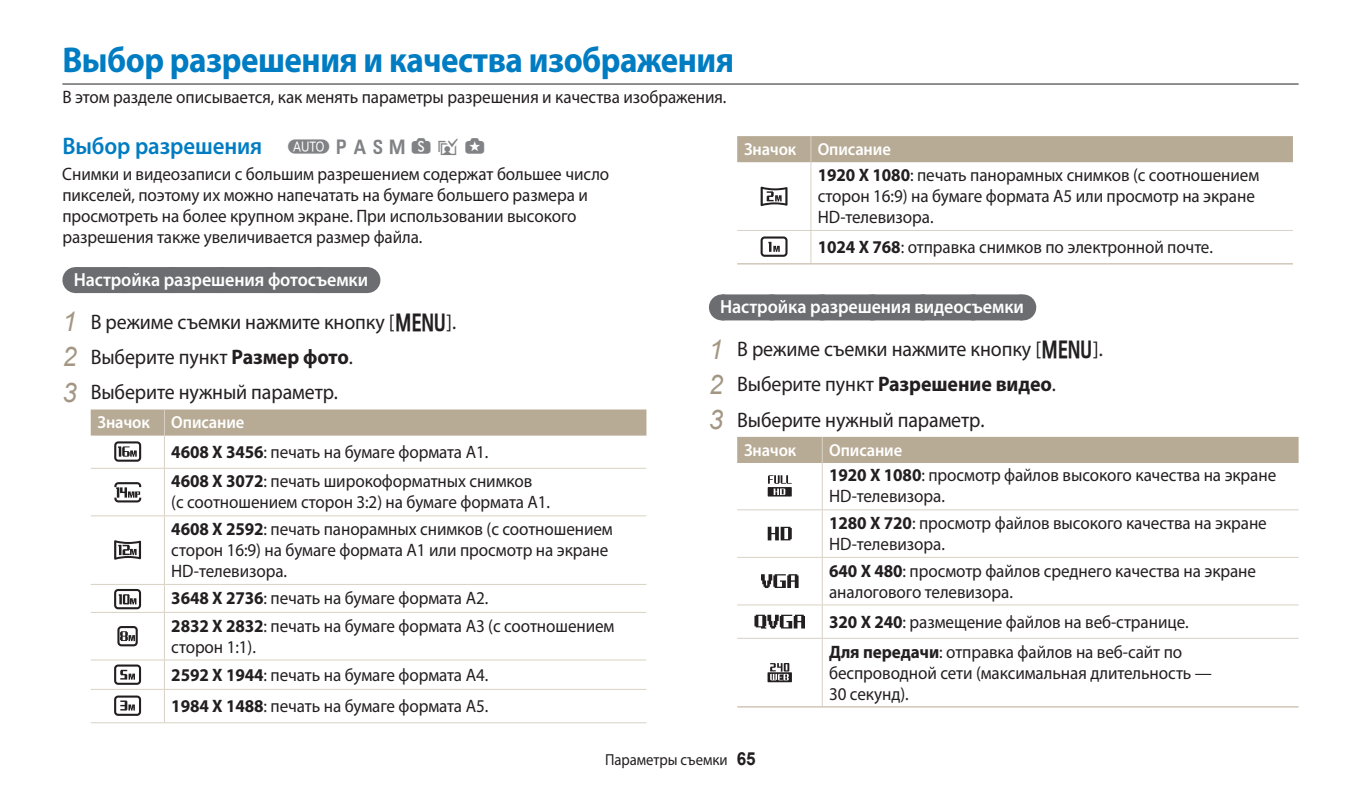
<style>
.page{position:relative;width:1361px;height:794px;background:#fff}
.page>*{position:absolute;margin:0;border:0;box-sizing:border-box;transform-origin:0 0}
.t1{font:700 36px "Myriad Pro";letter-spacing:-.015em;color:#007cc2;scale:.92 1}
.t2{font:600 24px "Myriad Pro";letter-spacing:-.005em;color:#007cc2;scale:.95 1}
.t3{font:21px/35.2px "Myriad Pro";letter-spacing:-.005em;color:#231f20;scale:.95 1}
.t4{font:600 19px "Myriad Pro";letter-spacing:-.005em;color:#fff;scale:.95 1}
.t5{font:18px/21px "Myriad Pro";letter-spacing:-.005em;color:#231f20;scale:.95 1}
.t6{font:600 17.4px "Myriad Pro";letter-spacing:-.005em;color:#fff;scale:.95 1}
.t7{font:17px "WB800 F";letter-spacing:.25em;color:#808285}
.t8{font:16px "Myriad Pro";letter-spacing:-.005em;color:#231f20;scale:.92 1}
.s1{font-family:"Arial";font-style:italic;font-size:27px;color:#a39783}
.s2{font-family:"WB800 F"}
.s3{font-weight:700}
.s4{font-family:"Arial";font-weight:700;font-size:18px}
</style>
<div class="page">
<hr style="left:62px;top:84px;width:1236px;height:1px;background:#231f20">
<div style="left:722px;top:294px;width:300px;height:26px;background:#6c6d70"></div>
<svg style="left:772px;top:294px;width:225px;height:1px"></svg>
<svg style="left:1022px;top:294px;width:1px;height:26px"></svg>
<div style="left:737px;top:136px;width:556px;height:26px;background:#b8ab95"></div>
<hr style="left:810px;top:162px;width:1px;height:68px;background:#d9d2c5">
<hr style="left:737px;top:230px;width:556px;height:1px;background:#d9d2c5">
<hr style="left:810px;top:231px;width:1px;height:32px;background:#d9d2c5">
<hr style="left:737px;top:263px;width:556px;height:1px;background:#b8ab95">
<svg style="left:760px;top:187px;width:27px;height:19px"></svg>
<svg style="left:760px;top:236px;width:27px;height:21px"></svg>
<div style="left:737px;top:437px;width:561px;height:26px;background:#b8ab95"></div>
<hr style="left:822px;top:463px;width:1px;height:46px;background:#d9d2c5">
<hr style="left:737px;top:509px;width:561px;height:1px;background:#d9d2c5">
<hr style="left:822px;top:510px;width:1px;height:47px;background:#d9d2c5">
<hr style="left:737px;top:557px;width:561px;height:1px;background:#d9d2c5">
<hr style="left:822px;top:557px;width:1px;height:47px;background:#d9d2c5">
<hr style="left:737px;top:604px;width:561px;height:1px;background:#d9d2c5">
<hr style="left:822px;top:605px;width:1px;height:33px;background:#d9d2c5">
<hr style="left:737px;top:638px;width:561px;height:1px;background:#d9d2c5">
<hr style="left:822px;top:638px;width:1px;height:68px;background:#d9d2c5">
<hr style="left:737px;top:706px;width:561px;height:1px;background:#b8ab95">
<svg style="left:767px;top:487px;width:25px;height:9px"></svg>
<svg style="left:768px;top:475px;width:23px;height:20px"></svg>
<svg style="left:767px;top:527px;width:25px;height:13px"></svg>
<svg style="left:761px;top:574px;width:37px;height:14px"></svg>
<svg style="left:754px;top:614px;width:51px;height:14px"></svg>
<svg style="left:767px;top:672px;width:25px;height:10px"></svg>
<svg style="left:770px;top:663px;width:19px;height:17px"></svg>
<div style="left:75px;top:267px;width:291px;height:26px;background:#6c6d70"></div>
<svg style="left:366px;top:267px;width:1px;height:26px"></svg>
<div style="left:91px;top:409px;width:555px;height:26px;background:#b8ab95"></div>
<hr style="left:164px;top:435px;width:1px;height:33px;background:#d9d2c5">
<hr style="left:91px;top:468px;width:73px;height:1px;background:#d9d2c5">
<hr style="left:164px;top:468px;width:482px;height:1px;background:#d9d2c5">
<hr style="left:164px;top:468px;width:1px;height:47px;background:#d9d2c5">
<hr style="left:91px;top:515px;width:73px;height:1px;background:#d9d2c5">
<hr style="left:164px;top:515px;width:482px;height:1px;background:#d9d2c5">
<hr style="left:164px;top:516px;width:1px;height:68px;background:#d9d2c5">
<hr style="left:91px;top:584px;width:73px;height:1px;background:#d9d2c5">
<hr style="left:164px;top:584px;width:482px;height:1px;background:#d9d2c5">
<svg style="left:164px;top:585px;width:1px;height:27px"></svg>
<hr style="left:91px;top:612px;width:73px;height:1px;background:#d9d2c5">
<hr style="left:164px;top:612px;width:482px;height:1px;background:#d9d2c5">
<hr style="left:164px;top:612px;width:1px;height:47px;background:#d9d2c5">
<hr style="left:91px;top:659px;width:73px;height:1px;background:#d9d2c5">
<hr style="left:164px;top:659px;width:482px;height:1px;background:#d9d2c5">
<svg style="left:164px;top:660px;width:1px;height:29px"></svg>
<hr style="left:91px;top:689px;width:73px;height:1px;background:#d9d2c5">
<hr style="left:164px;top:689px;width:482px;height:1px;background:#d9d2c5">
<hr style="left:164px;top:689px;width:1px;height:33px;background:#d9d2c5">
<hr style="left:91px;top:722px;width:73px;height:1px;background:#d9d2c5">
<hr style="left:164px;top:722px;width:482px;height:1px;background:#d9d2c5">
<svg style="left:114px;top:441px;width:27px;height:21px"></svg>
<svg style="left:114px;top:482px;width:27px;height:20px"></svg>
<svg style="left:114px;top:540px;width:27px;height:19px"></svg>
<svg style="left:114px;top:589px;width:27px;height:20px"></svg>
<svg style="left:117px;top:626px;width:21px;height:20px"></svg>
<svg style="left:114px;top:664px;width:27px;height:21px"></svg>
<svg style="left:114px;top:695px;width:27px;height:21px"></svg>
<h1 class="t1" style="left:62px;top:47px;width:732px">Выбор разрешения и качества изображения</h1>
<p class="t5" style="left:62px;top:88px;width:700px">В этом разделе описывается, как менять параметры разрешения и качества изображения.</p>
<h2 class="t2" style="left:62px;top:137px;width:212px">Выбор разрешения</h2>
<p class="t5" style="left:62px;top:165px;width:577px">Снимки и видеозаписи с большим разрешением содержат большее число пикселей, поэтому их можно напечатать на бумаге большего размера и просмотреть на более крупном экране. При использовании высокого разрешения также увеличивается размер файла.</p>
<p class="t4" style="left:74px;top:272px;width:311px">Настройка разрешения фотосъемки</p>
<p class="t3" style="left:62px;top:306px;width:416px"><span class="s1">1</span> В режиме съемки нажмите кнопку [<span class="s2">M</span>].<br><span class="s1">2</span> Выберите пункт <span class="s3">Размер фото</span>.<br><span class="s1">3</span> Выберите нужный параметр.</p>
<p class="t6" style="left:98px;top:416px;width:156px">Значок Описание</p>
<p class="t5" style="left:171px;top:438px;width:382px;line-height:30px"><span class="s3">4608 X 3456</span>: печать на бумаге формата A1.<br><span class="s3">4608 X 3072</span>: печать широкоформатных снимков</p>
<p class="t5" style="left:171px;top:491px;width:466px;line-height:26.6px">(с соотношением сторон 3:2) на бумаге формата A1.<br><span class="s3">4608 X 2592</span>: печать панорамных снимков (с соотношением</p>
<p class="t5" style="left:171px;top:541px;width:462px">сторон 16:9) на бумаге формата A1 или просмотр на экране<br>HD-телевизора.</p>
<p class="t5" style="left:171px;top:586px;width:468px;line-height:27.2px"><span class="s3">3648 X 2736</span>: печать на бумаге формата A2.<br><span class="s3">2832 X 2832</span>: печать на бумаге формата A3 (с соотношением</p>
<p class="t5" style="left:171px;top:634px;width:335px;line-height:28px">сторон 1:1).<br><span class="s3">2592 X 1944</span>: печать на бумаге формата A4.</p>
<p class="t5" style="left:171px;top:697px;width:335px"><span class="s3">1984 X 1488</span>: печать на бумаге формата A5.</p>
<p class="t7" style="left:287px;top:136px;width:201px">TPAHMSIG</p>
<p class="t6" style="left:744px;top:142px;width:156px">Значок Описание</p>
<p class="t5" style="left:818px;top:166px;width:466px"><span class="s3">1920 X 1080</span>: печать панорамных снимков (с соотношением сторон 16:9) на бумаге формата A5 или просмотр на экране<br>HD-телевизора.</p>
<p class="t5" style="left:818px;top:238px;width:417px"><span class="s3">1024 X 768</span>: отправка снимков по электронной почте.</p>
<p class="t4" style="left:720px;top:300px;width:321px">Настройка разрешения видеосъемки</p>
<p class="t3" style="left:709px;top:334px;width:416px"><span class="s1">1</span> В режиме съемки нажмите кнопку [<span class="s2">M</span>].<br><span class="s1">2</span> Выберите пункт <span class="s3">Разрешение видео</span>.<br><span class="s1">3</span> Выберите нужный параметр.</p>
<p class="t6" style="left:744px;top:443px;width:57px">Значок</p>
<p class="t6" style="left:829px;top:443px;width:78px">Описание</p>
<p class="t5" style="left:829px;top:467px;width:472px"><span class="s3">1920 X 1080</span>: просмотр файлов высокого качества на экране<br>HD-телевизора.</p>
<p class="t5" style="left:829px;top:514px;width:462px"><span class="s3">1280 X 720</span>: просмотр файлов высокого качества на экране<br>HD-телевизора.</p>
<p class="t5" style="left:829px;top:562px;width:451px"><span class="s3">640 X 480</span>: просмотр файлов среднего качества на экране аналогового телевизора.</p>
<p class="t5" style="left:829px;top:608px;width:380px;line-height:30px"><span class="s3">320 X 240</span>: размещение файлов на веб-странице.<br><span class="s3">Для передачи</span>: отправка файлов на веб-сайт по</p>
<p class="t5" style="left:829px;top:664px;width:404px">беспроводной сети (максимальная длительность —<br>30 секунд).</p>
<p class="t8" style="left:605px;top:754px;width:165px">Параметры съемки <span class="s4">65</span></p>
</div>
